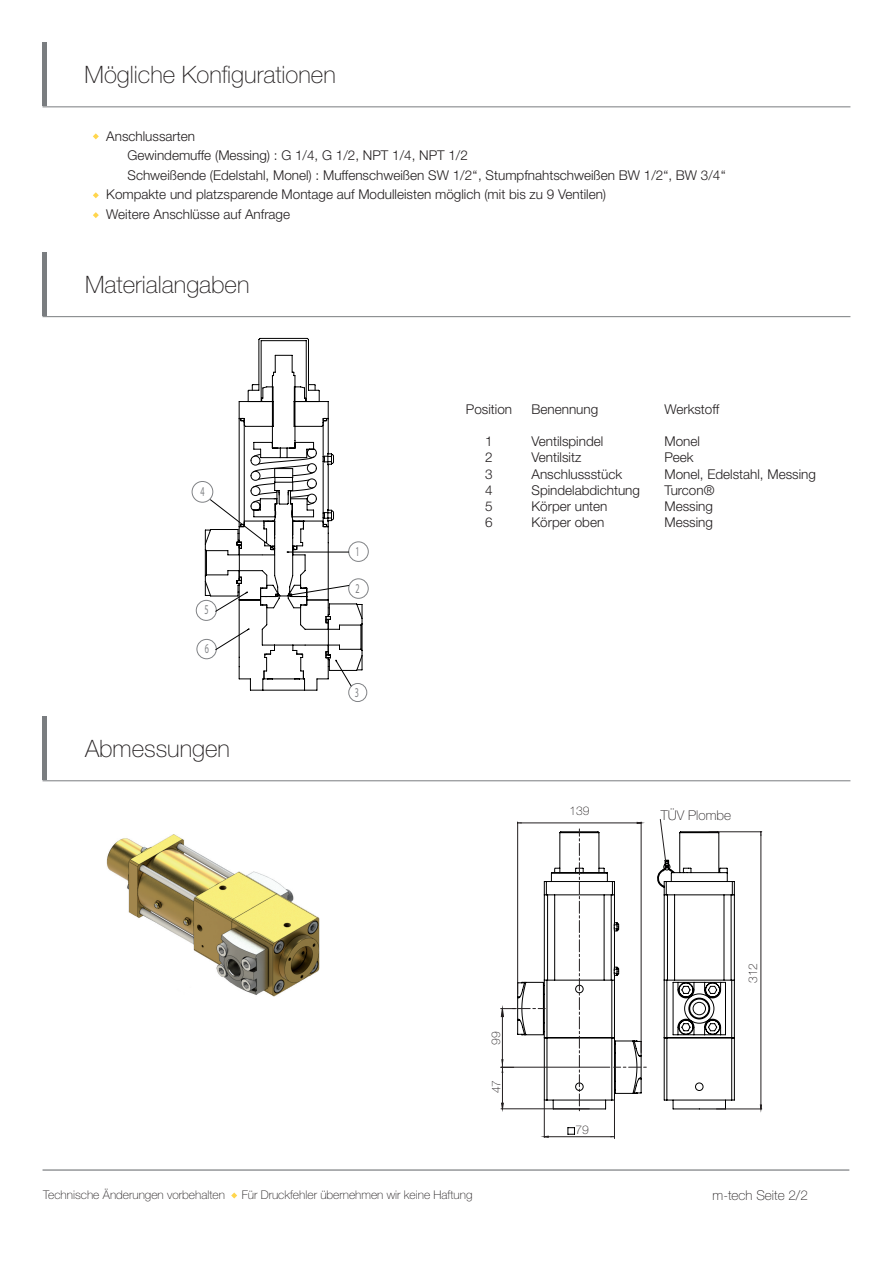
<style>
.page{position:relative;width:893px;height:1263px;background:#fff}
.page>*{position:absolute;margin:0;border:0;box-sizing:border-box;transform-origin:0 0}
.t1{font:100 24px "Helvetica Neue LT Std";color:#231f20}
.t2{font:300 13.5px/16.2px "Helvetica Neue LT Std";color:#231f20}
.t3{font:100 13.5px "Helvetica Neue LT Std";color:#231f20}
.t4{font:13.5px "Myriad Pro";color:#808285;scale:.61 1}
.t5{font:100 12px "Helvetica Neue LT Std";color:#231f20}
</style>
<div class="page">
<svg style="left:93px;top:133px;width:6px;height:6px"></svg>
<svg style="left:93px;top:212px;width:6px;height:6px"></svg>
<hr style="left:43px;top:716px;width:4px;height:64px;background:#7a7d80">
<hr style="left:43px;top:780px;width:807px;height:1px;background:#7a7d80">
<svg style="left:231px;top:1192px;width:6px;height:6px"></svg>
<hr style="left:43px;top:1169px;width:806px;height:1px;background:#7a7d80">
<hr style="left:43px;top:252px;width:4px;height:64px;background:#7a7d80">
<hr style="left:43px;top:316px;width:807px;height:1px;background:#7a7d80">
<svg style="left:93px;top:192px;width:6px;height:6px"></svg>
<hr style="left:43px;top:43px;width:4px;height:63px;background:#7a7d80">
<hr style="left:43px;top:106px;width:807px;height:1px;background:#7a7d80">
<svg style="left:205px;top:481px;width:147px;height:210px"></svg>
<div style="left:348px;top:541px;width:21px;height:21px;border:1px solid #808285;border-radius:50%"></div>
<div style="left:348px;top:578px;width:21px;height:21px;border:1px solid #808285;border-radius:50%"></div>
<div style="left:348px;top:683px;width:19px;height:19px;border:1px solid #808285;border-radius:50%"></div>
<div style="left:192px;top:481px;width:21px;height:22px;border:1px solid #808285;border-radius:50%"></div>
<div style="left:196px;top:600px;width:21px;height:21px;border:1px solid #808285;border-radius:50%"></div>
<div style="left:197px;top:639px;width:20px;height:20px;border:1px solid #808285;border-radius:50%"></div>
<svg style="left:210px;top:337px;width:153px;height:349px"></svg>
<img style="left:106px;top:834px;width:213px;height:162px">
<hr style="left:709px;top:831px;width:53px;height:1px;background:#231f20">
<hr style="left:716px;top:1109px;width:46px;height:1px;background:#231f20">
<hr style="left:761px;top:832px;width:1px;height:277px;background:#231f20">
<svg style="left:657px;top:819px;width:78px;height:290px"></svg>
<hr style="left:614px;top:1100px;width:1px;height:38px;background:#231f20">
<hr style="left:544px;top:1100px;width:1px;height:37px;background:#231f20">
<hr style="left:544px;top:1136px;width:70px;height:1px;background:#231f20">
<svg style="left:568px;top:1127px;width:7px;height:8px"></svg>
<svg style="left:501px;top:822px;width:145px;height:289px"></svg>
<hr style="left:501px;top:1108px;width:88px;height:1px;background:#231f20">
<hr style="left:502px;top:1067px;width:1px;height:42px;background:#231f20">
<h1 class="t1" style="left:85px;top:60px;width:253px">Mögliche Konfigurationen</h1>
<p class="t2" style="left:106px;top:128px;width:90px">Anschlussarten</p>
<p class="t2" style="left:128px;top:147px;width:342px">Gewindemuffe (Messing) : G 1/4, G 1/2, NPT 1/4, NPT 1/2</p>
<p class="t2" style="left:128px;top:167px;width:600px">Schweißende (Edelstahl, Monel) : Muffenschweißen SW 1/2‘‘, Stumpfnahtschweißen BW 1/2“, BW 3/4‘‘</p>
<p class="t2" style="left:106px;top:186px;width:501px">Kompakte und platzsparende Montage auf Modulleisten möglich (mit bis zu 9 Ventilen)</p>
<p class="t2" style="left:106px;top:206px;width:185px">Weitere Anschlüsse auf Anfrage</p>
<h1 class="t1" style="left:85px;top:271px;width:166px">Materialangaben</h1>
<p class="t4" style="left:200px;top:483px;width:8px">4</p>
<p class="t4" style="left:204px;top:601px;width:8px">5</p>
<p class="t4" style="left:205px;top:640px;width:8px">6</p>
<h1 class="t1" style="left:85px;top:735px;width:146px">Abmessungen</h1>
<p class="t4" style="left:356px;top:543px;width:8px">1</p>
<p class="t4" style="left:355px;top:580px;width:8px">2</p>
<p class="t4" style="left:355px;top:684px;width:8px">3</p>
<p class="t2" style="left:466px;top:401px;width:48px">Position</p>
<p class="t2" style="left:485px;top:433px;width:9px;text-align:justify">1<br>2<br>3<br>4<br>5<br>6</p>
<p class="t2" style="left:531px;top:401px;width:68px">Benennung</p>
<p class="t2" style="left:531px;top:433px;width:110px">Ventilspindel<br>Ventilsitz<br>Anschlussstück<br>Spindelabdichtung<br>Körper unten<br>Körper oben</p>
<p class="t2" style="left:664px;top:401px;width:56px">Werkstoff</p>
<p class="t2" style="left:664px;top:433px;width:153px">Monel<br>Peek<br>Monel, Edelstahl, Messing<br>Turcon®<br>Messing<br>Messing</p>
<p class="t5" style="left:569px;top:804px;width:22px">139</p>
<p class="t5" style="left:489px;top:1045px;width:15px;rotate:-90deg">99</p>
<p class="t5" style="left:489px;top:1093px;width:15px;rotate:-90deg">47</p>
<p class="t5" style="left:575px;top:1123px;width:15px">79</p>
<p class="t3" style="left:661px;top:808px;width:72px">TÜV Plombe</p>
<p class="t5" style="left:746px;top:983px;width:22px;rotate:-90deg">312</p>
<p class="t5" style="left:43px;top:1188px;width:183px">Technische Änderungen vorbehalten</p>
<p class="t5" style="left:242px;top:1188px;width:232px">Für Druckfehler übernehmen wir keine Haftung</p>
<p class="t3" style="left:713px;top:1188px;width:97px">m-tech Seite 2/2</p>
</div>
